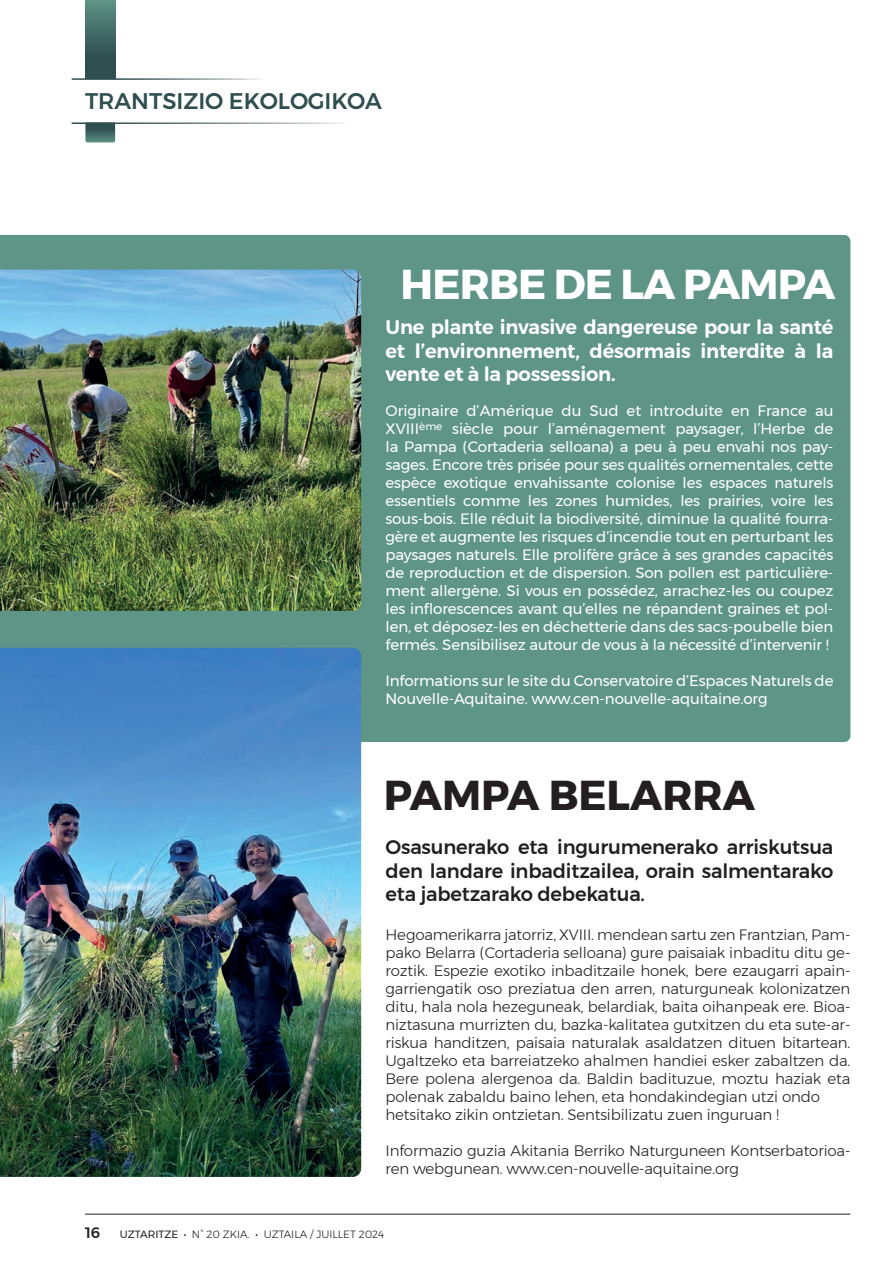
<style>
.page{position:relative;width:893px;height:1263px;background:#fff}
.page>*{position:absolute;margin:0;border:0;box-sizing:border-box;transform-origin:0 0}
.t1{font:700 41.7px "Montserrat";letter-spacing:-.02em;color:#fff}
.t2{font:700 41.7px "Montserrat";color:#231f20}
.t3{font:500 22.5px "Montserrat";color:#2f4e4f}
.t4{font:500 19.5px/23.4px "Montserrat";letter-spacing:-.01em;color:#231f20;text-align:justify}
.t5{font:600 19.5px/23.4px "Montserrat";letter-spacing:-.01em;color:#fff;text-align:justify}
.t6{font:15px/18px "Montserrat";letter-spacing:-.01em;color:#fff;text-align:justify}
.t7{font:300 15px/18px "Montserrat";letter-spacing:-.01em;color:#231f20;text-align:justify}
.t8{font:500 15px "Montserrat";color:#231f20}
.t9{font:300 10.5px "Montserrat";color:#231f20}
.s1{font-weight:400}
</style>
<div class="page">
<hr style="left:85px;top:1214px;width:765px;height:1px;background:#231f20">
<div style="left:0;top:235px;width:850px;height:507px;background:#5e9586"></div>
<div style="left:85px;top:0;width:30px;height:78px;background:linear-gradient(to bottom,#5a8e82,#274146)"></div>
<svg style="left:85px;top:124px;width:30px;height:18px"></svg>
<img style="left:0;top:648px;width:361px;height:529px">
<img style="left:0;top:270px;width:361px;height:341px">
<p class="t3" style="left:85px;top:83px;width:298px">TRANTSIZIO EKOLOGIKOA</p>
<p class="t1" style="left:401px;top:251px;width:436px">HERBE DE LA PAMPA</p>
<p class="t5" style="left:386px;top:316px;width:449px">Une plante invasive dangereuse pour la santé et l’environnement, désormais interdite à la vente et à la possession.</p>
<p class="t6" style="left:386px;top:402px;width:449px">Originaire d’Amérique du Sud et introduite en France au XVIII<sup>ème</sup> siècle pour l’aménagement paysager, l’Herbe de la Pampa (Cortaderia selloana) a peu à peu envahi nos pay&shy;sages. Encore très prisée pour ses qualités ornementales, cette espèce exotique envahissante colonise les espaces naturels essentiels comme les zones humides, les prairies, voire les sous-bois. Elle réduit la biodiversité, diminue la qualité fourra&shy;gère et augmente les risques d’incendie tout en perturbant les paysages naturels. Elle prolifère grâce à ses grandes capacités de reproduction et de dispersion. Son pollen est particulière&shy;ment allergène. Si vous en possédez, arrachez-les ou coupez les inflorescences avant qu’elles ne répandent graines et pol&shy;len, et déposez-les en déchetterie dans des sacs-poubelle bien fermés. Sensibilisez autour de vous à la nécessité d’intervenir !</p>
<p class="t6" style="left:386px;top:672px;width:449px">Informations sur le site du Conservatoire d’Espaces Naturels de<br>Nouvelle-Aquitaine. www.cen-nouvelle-aquitaine.org</p>
<p class="t2" style="left:384px;top:762px;width:373px">PAMPA BELARRA</p>
<p class="t4" style="left:386px;top:835px;width:449px">Osasunerako eta ingurumenerako arriskutsua den landare inbaditzailea, orain salmentarako eta jabetzarako debekatua.</p>
<p class="t7" style="left:386px;top:925px;width:466px">Hegoamerikarra jatorriz, XVIII. mendean sartu zen Frantzian, Pam&shy;pako Belarra (Cortaderia selloana) gure paisaiak inbaditu ditu ge&shy;roztik. Espezie exotiko inbaditzaile honek, bere ezaugarri apain&shy;garriengatik oso preziatua den arren, naturguneak kolonizatzen ditu, hala nola hezeguneak, belardiak, baita oihanpeak ere. Bioa&shy;niztasuna murrizten du, bazka-kalitatea gutxitzen du eta sute-ar&shy;riskua handitzen, paisaia naturalak asaldatzen dituen bitartean.<br>Ugaltzeko eta barreiatzeko ahalmen handiei esker zabaltzen da.<br>Bere polena alergenoa da. Baldin badituzue, moztu haziak eta polenak zabaldu baino lehen, eta hondakindegian utzi ondo</p>
<p class="t7" style="left:386px;top:1105px;width:395px">hetsitako zikin ontzietan. Sentsibilizatu zuen inguruan !</p>
<p class="t7" style="left:386px;top:1141px;width:466px">Informazio guzia Akitania Berriko Naturguneen Kontserbatorioa&shy;ren webgunean. www.cen-nouvelle-aquitaine.org</p>
<p class="t8" style="left:85px;top:1221px;width:17px">16</p>
<p class="t9" style="left:120px;top:1227px;width:266px"><span class="s1">UZTARITZE •</span> N° 20 ZKIA. <span class="s1">•</span> UZTAILA / JUILLET 2024</p>
</div>
